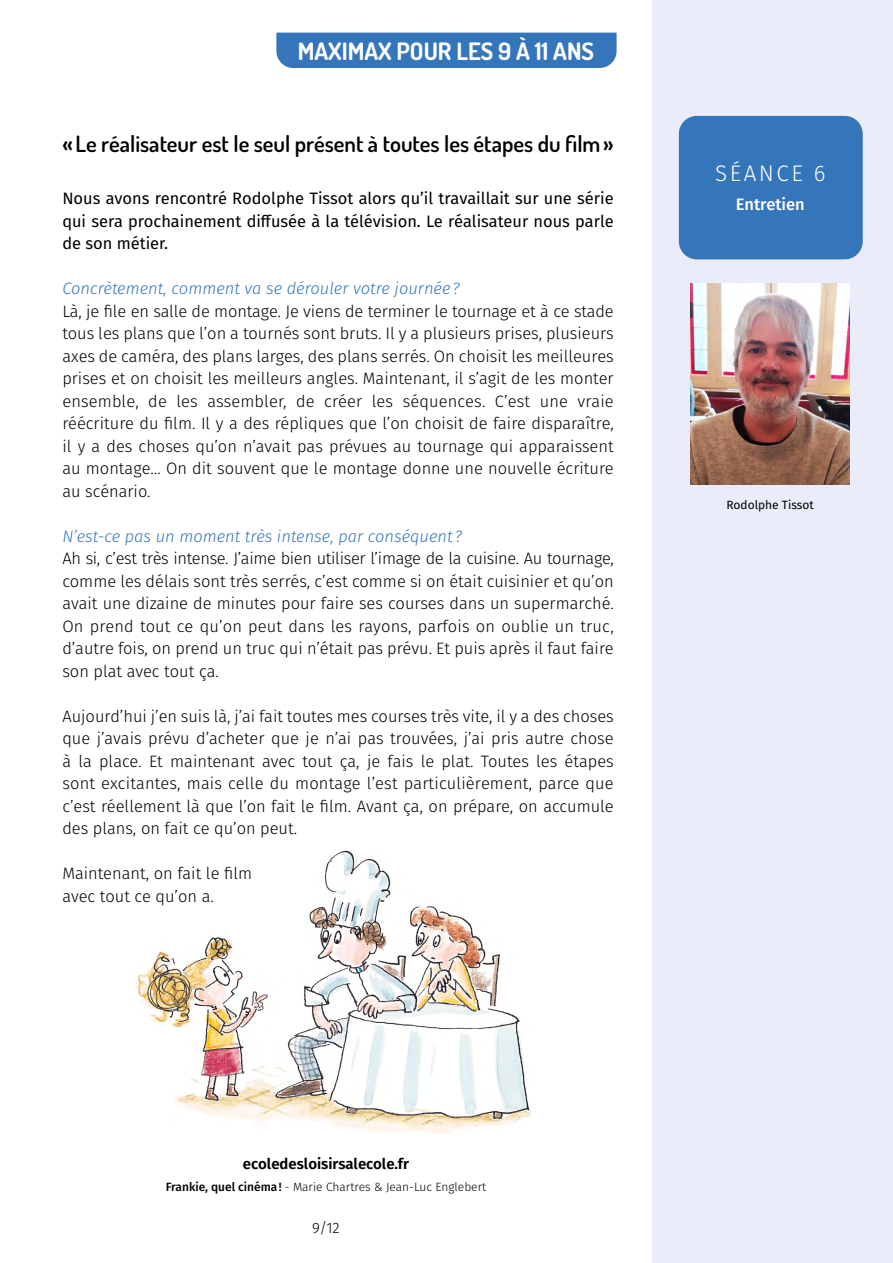
<style>
.page{position:relative;width:893px;height:1263px;background:#fff}
.page>*{position:absolute;margin:0;border:0;box-sizing:border-box;transform-origin:0 0}
.t1{font:700 24px "Dosis";color:#fff}
.t2{font:600 22.5px "Dosis";color:#000}
.t3{font:300 22.5px "Fira Sans";letter-spacing:.11em;color:#fff}
.t4{font:300 16.5px/22.5px "Fira Sans";color:#000;text-align:justify}
.t5{font:16.5px/22.5px "Fira Sans";color:#000;text-align:justify}
.t6{font:italic 300 16.5px "Fira Sans";color:#3576bb}
.t7{font:500 16.5px "Fira Sans";color:#fff}
.t8{font:600 15px "Fira Sans";color:#000}
.t9{font:300 15px "Fira Sans";color:#000}
.t10{font:300 12px "Fira Sans";color:#000}
.t11{font:12px "Fira Sans";color:#000}
.s1{font-weight:500}
</style>
<div class="page">
<div style="left:652px;top:0;width:241px;height:1263px;background:#eaedf9"></div>
<hr style="left:0;top:0;width:1px;height:1263px;background:#eaedf9">
<div style="left:276px;top:33px;width:341px;height:35px;background:#3576bb"></div>
<div style="left:679px;top:116px;width:184px;height:143px;background:#3576bb;border-radius:18px"></div>
<img style="left:690px;top:283px;width:160px;height:202px">
<img style="left:136px;top:850px;width:396px;height:283px">
<h1 class="t1" style="left:298px;top:35px;width:298px">MAXIMAX POUR LES 9 À 11 ANS</h1>
<h2 class="t2" style="left:62px;top:129px;width:553px">« Le réalisateur est le seul présent à toutes les étapes du film»</h2>
<p class="t5" style="left:62px;top:187px;width:553px">Nous avons rencontré Rodolphe Tissot alors qu’il travaillait sur une série qui sera prochainement diffusée à la télévision. Le réalisateur nous parle de son métier.</p>
<p class="t6" style="left:62px;top:277px;width:399px">Concrètement, comment va se dérouler votre journée?</p>
<p class="t4" style="left:62px;top:299px;width:553px">Là, je file en salle de montage. Je viens de terminer le tournage et à ce stade tous les plans que l’on a tournés sont bruts. Il y a plusieurs prises, plusieurs axes de caméra, des plans larges, des plans serrés. On choisit les meilleures prises et on choisit les meilleurs angles. Maintenant, il s’agit de les monter ensemble, de les assembler, de créer les séquences. C’est une vraie réécriture du film. Il y a des répliques que l’on choisit de faire disparaître, il y a des choses qu’on n’avait pas prévues au tournage qui apparaissent au montage… On dit souvent que le montage donne une nouvelle écriture au scénario.</p>
<p class="t6" style="left:62px;top:524px;width:401px">N’est-ce pas un moment très intense, par conséquent ?</p>
<p class="t4" style="left:62px;top:547px;width:553px">Ah si, c’est très intense. J’aime bien utiliser l’image de la cuisine. Au tournage, comme les délais sont très serrés, c’est comme si on était cuisinier et qu’on avait une dizaine de minutes pour faire ses courses dans un supermarché.<br>On prend tout ce qu’on peut dans les rayons, parfois on oublie un truc, d’autre fois, on prend un truc qui n’était pas prévu. Et puis après il faut faire son plat avec tout ça.</p>
<p class="t4" style="left:62px;top:705px;width:553px">Aujourd’hui j’en suis là, j’ai fait toutes mes courses très vite, il y a des choses que j’avais prévu d’acheter que je n’ai pas trouvées, j’ai pris autre chose à la place. Et maintenant avec tout ça, je fais le plat. Toutes les étapes sont excitantes, mais celle du montage l’est particulièrement, parce que c’est réellement là que l’on fait le film. Avant ça, on prépare, on accumule des plans, on fait ce qu’on peut.</p>
<p class="t4" style="left:62px;top:862px;width:191px">Maintenant, on fait le film avec tout ce qu’on a.</p>
<p class="t8" style="left:243px;top:1151px;width:168px">ecoledesloisirsalecole.fr</p>
<p class="t10" style="left:166px;top:1179px;width:322px"><span class="s1">Frankie, quel cinéma!</span> - Marie Chartres &amp; Jean-Luc Englebert</p>
<p class="t9" style="left:312px;top:1217px;width:29px">9/12</p>
<h2 class="t3" style="left:715px;top:157px;width:112px">SÉANCE 6</h2>
<p class="t7" style="left:736px;top:191px;width:70px">Entretien</p>
<p class="t11" style="left:726px;top:495px;width:89px">Rodolphe Tissot</p>
</div>
